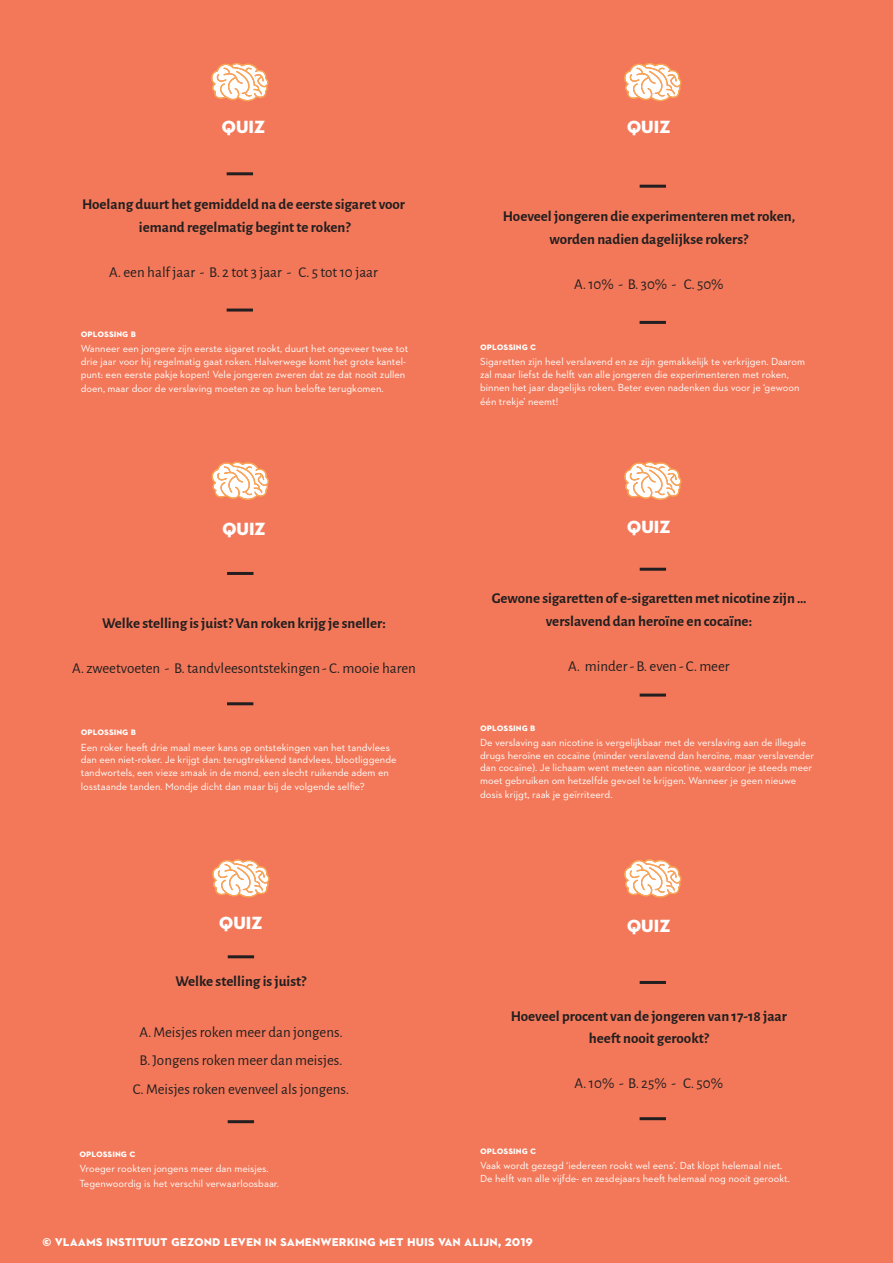
<style>
.page{position:relative;width:893px;height:1263px;background:#f37859}
.page>*{position:absolute;margin:0;border:0;box-sizing:border-box;transform-origin:0 0}
.t1{font:18px "Neutraface 2 Display Titling";color:#fff}
.t2{font:700 15px "Alegreya Sans";color:#231f20}
.t3{font:15px "Alegreya Sans";color:#231f20}
.Alineastijl_2{font:700 15px "Neutraface 2 Text";color:#fff}
.t4{font:10.5px/12.6px "Neutraface 2 Text";color:#fff}
.t5{font:700 10.5px "Neutraface 2 Text";color:#fff}
</style>
<div class="page">
<svg style="left:624px;top:461px;width:58px;height:39px"></svg>
<svg style="left:624px;top:859px;width:58px;height:38px"></svg>
<svg style="left:212px;top:859px;width:58px;height:38px"></svg>
<svg style="left:211px;top:461px;width:58px;height:39px"></svg>
<hr style="left:640px;top:568px;width:26px;height:3px;background:#231f20">
<hr style="left:640px;top:981px;width:26px;height:3px;background:#231f20">
<hr style="left:228px;top:955px;width:26px;height:3px;background:#231f20">
<hr style="left:227px;top:572px;width:26px;height:3px;background:#231f20">
<hr style="left:640px;top:693px;width:26px;height:3px;background:#231f20">
<hr style="left:640px;top:1117px;width:26px;height:3px;background:#231f20">
<hr style="left:228px;top:1120px;width:26px;height:3px;background:#231f20">
<hr style="left:227px;top:702px;width:26px;height:3px;background:#231f20">
<svg style="left:624px;top:63px;width:58px;height:38px"></svg>
<svg style="left:211px;top:63px;width:58px;height:38px"></svg>
<hr style="left:640px;top:185px;width:26px;height:3px;background:#231f20">
<hr style="left:227px;top:172px;width:26px;height:3px;background:#231f20">
<hr style="left:640px;top:321px;width:26px;height:3px;background:#231f20">
<hr style="left:227px;top:309px;width:26px;height:3px;background:#231f20">
<p class="t1" style="left:222px;top:116px;width:45px">QUIZ</p>
<p class="t1" style="left:627px;top:116px;width:45px">QUIZ</p>
<p class="t2" style="left:82px;top:194px;width:325px">Hoelang duurt het gemiddeld na de eerste sigaret voor</p>
<p class="t2" style="left:139px;top:216px;width:213px">iemand regelmatig begint te roken?</p>
<p class="t3" style="left:109px;top:262px;width:270px">A. een half jaar - B. 2 tot 3 jaar - C. 5 tot 10 jaar</p>
<p class="t5" style="left:81px;top:327px;width:57px">oplossing b</p>
<p class="t4" style="left:81px;top:342px;width:329px">Wanneer een jongere zijn eerste sigaret rookt, duurt het ongeveer twee tot drie jaar voor hij regelmatig gaat roken. Halverwege komt het grote kantel&shy;punt: een eerste pakje kopen! Vele jongeren zweren dat ze dat nooit zullen</p>
<p class="t4" style="left:81px;top:382px;width:304px">doen, maar door de verslaving moeten ze op hun belofte terugkomen.</p>
<p class="t1" style="left:222px;top:518px;width:45px">QUIZ</p>
<p class="t2" style="left:102px;top:612px;width:285px">Welke stelling is juist? Van roken krijg je sneller:</p>
<p class="t3" style="left:72px;top:657px;width:345px">A. zweetvoeten - B. tandvleesontstekingen - C. mooie haren</p>
<p class="t5" style="left:81px;top:725px;width:57px">oplossing b</p>
<p class="t4" style="left:81px;top:741px;width:317px">Een roker heeft drie maal meer kans op ontstekingen van het tandvlees dan een niet-roker. Je krijgt dan: terugtrekkend tandvlees, blootliggende tandwortels, een vieze smaak in de mond, een slecht ruikende adem en</p>
<p class="t4" style="left:81px;top:780px;width:285px">losstaande tanden. Mondje dicht dan maar bij de volgende selfie?</p>
<p class="t2" style="left:503px;top:206px;width:294px">Hoeveel jongeren die experimenteren met roken,</p>
<p class="t2" style="left:549px;top:228px;width:200px">worden nadien dagelijkse rokers?</p>
<p class="t3" style="left:574px;top:274px;width:151px">A. 10% - B. 30% - C. 50%</p>
<p class="t5" style="left:480px;top:339px;width:58px">oplossing c</p>
<p class="t4" style="left:480px;top:355px;width:326px">Sigaretten zijn heel verslavend en ze zijn gemakkelijk te verkrijgen. Daarom zal maar liefst de helft van alle jongeren die experimenteren met roken, binnen het jaar dagelijks roken. Beter even nadenken dus voor je ‘gewoon</p>
<p class="t4" style="left:480px;top:395px;width:80px">één trekje’ neemt!</p>
<p class="t1" style="left:627px;top:516px;width:45px">QUIZ</p>
<p class="t2" style="left:492px;top:587px;width:316px">Gewone sigaretten of e-sigaretten met nicotine zijn …</p>
<p class="t2" style="left:546px;top:610px;width:208px">verslavend dan heroïne en cocaïne:</p>
<p class="t3" style="left:568px;top:656px;width:163px">A. minder - B. even - C. meer</p>
<p class="t5" style="left:480px;top:720px;width:57px">oplossing b</p>
<p class="t4" style="left:480px;top:736px;width:336px">De verslaving aan nicotine is vergelijkbaar met de verslaving aan de illegale drugs heroïne en cocaïne (minder verslavend dan heroïne, maar verslavender dan cocaïne). Je lichaam went meteen aan nicotine, waardoor je steeds meer moet gebruiken om hetzelfde gevoel te krijgen. Wanneer je geen nieuwe</p>
<p class="t4" style="left:480px;top:788px;width:134px">dosis krijgt, raak je geïrriteerd.</p>
<p class="t1" style="left:219px;top:912px;width:45px">QUIZ</p>
<p class="t1" style="left:627px;top:915px;width:45px">QUIZ</p>
<p class="t2" style="left:175px;top:970px;width:132px">Welke stelling is juist?</p>
<p class="t3" style="left:139px;top:1022px;width:205px">A. Meisjes roken meer dan jongens.</p>
<p class="t3" style="left:140px;top:1050px;width:204px">B. Jongens roken meer dan meisjes.</p>
<p class="t3" style="left:133px;top:1079px;width:218px">C. Meisjes roken evenveel als jongens.</p>
<p class="t5" style="left:79px;top:1146px;width:58px">oplossing c</p>
<p class="t4" style="left:79px;top:1162px;width:191px">Vroeger rookten jongens meer dan meisjes.</p>
<p class="t4" style="left:79px;top:1176px;width:201px">Tegenwoordig is het verschil verwaarloosbaar.</p>
<p class="t2" style="left:511px;top:1005px;width:278px">Hoeveel procent van de jongeren van 17-18 jaar</p>
<p class="t2" style="left:589px;top:1027px;width:122px">heeft nooit gerookt?</p>
<p class="t3" style="left:575px;top:1073px;width:150px">A. 10% - B. 25% - C. 50%</p>
<p class="t5" style="left:480px;top:1143px;width:58px">oplossing c</p>
<p class="t4" style="left:480px;top:1159px;width:304px">Vaak wordt gezegd ‘iedereen rookt wel eens’. Dat klopt helemaal niet.</p>
<p class="t4" style="left:480px;top:1172px;width:311px">De helft van alle vijfde- en zesdejaars heeft helemaal nog nooit gerookt.</p>
<p class="Alineastijl_2" style="left:43px;top:1231px;width:492px">© vlaams instituut gezond leven in samenwerking met huis van alijn, 2019</p>
</div>
